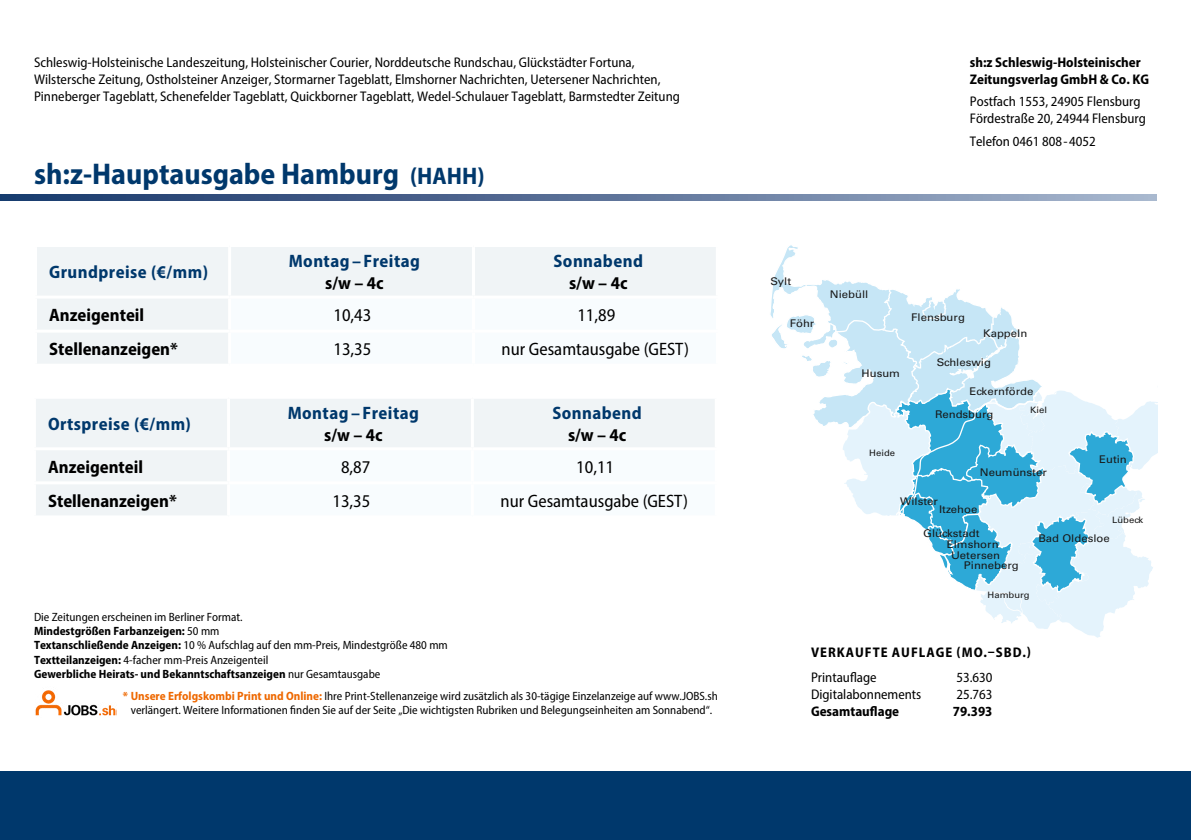
<style>
.page{position:relative;width:1191px;height:840px;background:#fff}
.page>*{position:absolute;margin:0;border:0;box-sizing:border-box;transform-origin:0 0}
.t1{font:700 semi-condensed 30px "Myriad Pro";color:#00386c}
.t2{font:700 semi-condensed 18px "Myriad Pro";color:#000}
.t3{font:700 semi-condensed 18px "Myriad Pro";letter-spacing:.025em;color:#00386c}
.t4{font:semi-condensed 18px "Myriad Pro";color:#000}
.t5{font:semi-condensed 14px/16.8px "Myriad Pro";color:#000}
.t6{font:700 semi-condensed 14px/16.8px "Myriad Pro";color:#000}
.t7{font:700 semi-condensed 14px "Myriad Pro";letter-spacing:.07em;color:#000}
.t8{font:semi-condensed 12px/14.4px "Myriad Pro";color:#000;text-align:center}
.t9{font:10.6px/10.8px "Univers LT";color:#181818;scale:1.08 1}
.t10{font:8.8px "Univers LT";color:#181818;scale:1.08 1}
.s1{font-size:24px}
.s2{font-weight:700}
.s3{font-weight:700;color:#ee6800}
</style>
<div class="page">
<div style="left:0;top:771px;width:1191px;height:68px;background:#00386c"></div>
<svg style="left:0;top:195px;width:1157px;height:5px;background:#5c7399"></svg>
<svg style="left:770px;top:245px;width:387px;height:393px"></svg>
<img style="left:35px;top:690px;width:82px;height:26px">
<div style="left:37px;top:247px;width:679px;height:116px;background:#f0f4f6"></div>
<svg style="left:231px;top:298px;width:485px;height:65px"></svg>
<hr style="left:228px;top:247px;width:3px;height:48px;background:#fff">
<hr style="left:472px;top:247px;width:3px;height:48px;background:#fff">
<hr style="left:34px;top:295px;width:196px;height:3px;background:#fff">
<hr style="left:230px;top:295px;width:243px;height:3px;background:#fff">
<hr style="left:228px;top:298px;width:3px;height:31px;background:#fff">
<hr style="left:473px;top:295px;width:246px;height:3px;background:#fff">
<hr style="left:472px;top:298px;width:3px;height:31px;background:#fff">
<hr style="left:34px;top:329px;width:196px;height:3px;background:#fff">
<hr style="left:230px;top:329px;width:243px;height:3px;background:#fff">
<hr style="left:228px;top:332px;width:3px;height:31px;background:#fff">
<hr style="left:473px;top:329px;width:246px;height:3px;background:#fff">
<hr style="left:472px;top:332px;width:3px;height:31px;background:#fff">
<div style="left:36px;top:399px;width:679px;height:116px;background:#f0f4f6"></div>
<svg style="left:230px;top:450px;width:485px;height:65px"></svg>
<hr style="left:227px;top:398px;width:3px;height:49px;background:#fff">
<hr style="left:471px;top:398px;width:3px;height:49px;background:#fff">
<hr style="left:33px;top:447px;width:195px;height:3px;background:#fff">
<hr style="left:228px;top:447px;width:244px;height:3px;background:#fff">
<hr style="left:227px;top:450px;width:3px;height:31px;background:#fff">
<hr style="left:472px;top:447px;width:246px;height:3px;background:#fff">
<hr style="left:471px;top:450px;width:3px;height:31px;background:#fff">
<hr style="left:33px;top:481px;width:195px;height:3px;background:#fff">
<hr style="left:228px;top:481px;width:244px;height:3px;background:#fff">
<hr style="left:227px;top:484px;width:3px;height:31px;background:#fff">
<hr style="left:472px;top:481px;width:246px;height:3px;background:#fff">
<hr style="left:471px;top:484px;width:3px;height:31px;background:#fff">
<p class="t5" style="left:34px;top:54px;width:647px">Schleswig-Holsteinische Landeszeitung, Holsteinischer Courier, Norddeutsche Rundschau, Glückstädter Fortuna,<br>Wilstersche Zeitung, Ostholsteiner Anzeiger, Stormarner Tageblatt, Elmshorner Nachrichten, Uetersener Nachrichten,<br>Pinneberger Tageblatt, Schenefelder Tageblatt, Quickborner Tageblatt, Wedel-Schulauer Tageblatt, Barmstedter Zeitung</p>
<h1 class="t1" style="left:34px;top:155px;width:452px">sh:z-Hauptausgabe Hamburg <span class="s1">(HAHH)</span></h1>
<h2 class="t3" style="left:49px;top:260px;width:160px">Grundpreise (€/mm)</h2>
<h2 class="t3" style="left:289px;top:249px;width:133px">Montag – Freitag</h2>
<h2 class="t2" style="left:325px;top:271px;width:60px">s/w – 4c</h2>
<h2 class="t3" style="left:553px;top:249px;width:91px">Sonnabend</h2>
<h2 class="t2" style="left:569px;top:271px;width:60px">s/w – 4c</h2>
<h2 class="t2" style="left:49px;top:303px;width:97px">Anzeigenteil</h2>
<h2 class="t4" style="left:333px;top:303px;width:39px">10,43</h2>
<h2 class="t4" style="left:577px;top:303px;width:39px">11,89</h2>
<h2 class="t2" style="left:49px;top:337px;width:130px">Stellenanzeigen*</h2>
<h2 class="t4" style="left:333px;top:337px;width:39px">13,35</h2>
<h2 class="t4" style="left:501px;top:337px;width:189px">nur Gesamtausgabe (GEST)</h2>
<h2 class="t3" style="left:48px;top:412px;width:144px">Ortspreise (€/mm)</h2>
<h2 class="t3" style="left:288px;top:401px;width:133px">Montag – Freitag</h2>
<h2 class="t2" style="left:324px;top:423px;width:60px">s/w – 4c</h2>
<h2 class="t3" style="left:552px;top:401px;width:91px">Sonnabend</h2>
<h2 class="t2" style="left:568px;top:423px;width:60px">s/w – 4c</h2>
<h2 class="t2" style="left:48px;top:454px;width:97px">Anzeigenteil</h2>
<h2 class="t4" style="left:341px;top:455px;width:31px">8,87</h2>
<h2 class="t4" style="left:576px;top:455px;width:39px">10,11</h2>
<h2 class="t2" style="left:48px;top:488px;width:130px">Stellenanzeigen*</h2>
<h2 class="t4" style="left:332px;top:489px;width:39px">13,35</h2>
<h2 class="t4" style="left:500px;top:489px;width:189px">nur Gesamtausgabe (GEST)</h2>
<p class="t8" style="left:34px;top:609px;width:415px;text-align:left">Die Zeitungen erscheinen im Berliner Format.<br><span class="s2">Mindestgrößen Farbanzeigen:</span> 50 mm<br><span class="s2">Textanschließende Anzeigen:</span> 10 % Aufschlag auf den mm-Preis, Mindestgröße 480 mm <span class="s2">Textteilanzeigen:</span> 4-facher mm-Preis Anzeigenteil<br><span class="s2">Gewerbliche Heirats- und Bekanntschaftsanzeigen</span> nur Gesamtausgabe</p>
<p class="t8" style="left:123px;top:688px;width:596px"><span class="s3">* Unsere Erfolgskombi Print und Online:</span> Ihre Print-Stellenanzeige wird zusätzlich als 30-tägige Einzelanzeige auf www.JOBS.sh verlängert. Weitere Informationen finden Sie auf der Seite „Die wichtigsten Rubriken und Belegungseinheiten am Sonnabend“.</p>
<p class="t6" style="left:969px;top:54px;width:181px">sh:z Schleswig-Holsteinischer<br>Zeitungsverlag GmbH &amp; Co. KG</p>
<p class="t5" style="left:969px;top:93px;width:177px">Postfach 1553, 24905 Flensburg<br>Fördestraße 20, 24944 Flensburg</p>
<p class="t5" style="left:969px;top:132px;width:127px">Telefon 0461 808-4052</p>
<p class="t9" style="left:770px;top:275px;width:21px">Sylt</p>
<p class="t9" style="left:789px;top:318px;width:24px">Föhr</p>
<p class="t9" style="left:830px;top:288px;width:37px">Niebüll</p>
<p class="t9" style="left:861px;top:368px;width:37px">Husum</p>
<p class="t10" style="left:869px;top:447px;width:25px">Heide</p>
<p class="t9" style="left:911px;top:312px;width:51px">Flensburg</p>
<p class="t9" style="left:983px;top:327px;width:42px">Kappeln</p>
<p class="t9" style="left:937px;top:357px;width:52px">Schleswig</p>
<p class="t9" style="left:969px;top:385px;width:61px">Eckernförde</p>
<p class="t9" style="left:935px;top:408px;width:56px">Rendsburg</p>
<p class="t10" style="left:1030px;top:404px;width:17px">Kiel</p>
<p class="t9" style="left:979px;top:466px;width:63px">Neumünster</p>
<p class="t9" style="left:900px;top:496px;width:37px">Wilster</p>
<p class="t9" style="left:939px;top:504px;width:37px">Itzehoe</p>
<p class="t9" style="left:1099px;top:453px;width:27px">Eutin</p>
<p class="t10" style="left:1112px;top:514px;width:30px">Lübeck</p>
<p class="t9" style="left:946px;top:528px;width:49px;text-indent:-24px">Glückstadt<br>Elmshorn</p>
<p class="t9" style="left:951px;top:549px;width:47px">Uetersen</p>
<p class="t9" style="left:964px;top:559px;width:52px">Pinneberg</p>
<p class="t10" style="left:987px;top:589px;width:40px">Hamburg</p>
<p class="t9" style="left:1038px;top:532px;width:68px">Bad Oldesloe</p>
<p class="t7" style="left:811px;top:642px;width:221px">VERKAUFTE AUFLAGE (MO.–SBD.)</p>
<p class="t5" style="left:811px;top:668px;width:67px">Printauflage</p>
<p class="t5" style="left:956px;top:668px;width:38px">53.630</p>
<p class="t5" style="left:811px;top:685px;width:112px">Digitalabonnements</p>
<p class="t5" style="left:956px;top:685px;width:38px">25.763</p>
<p class="t6" style="left:811px;top:701px;width:90px">Gesamtauflage</p>
<p class="t6" style="left:952px;top:701px;width:41px">79.393</p>
</div>
